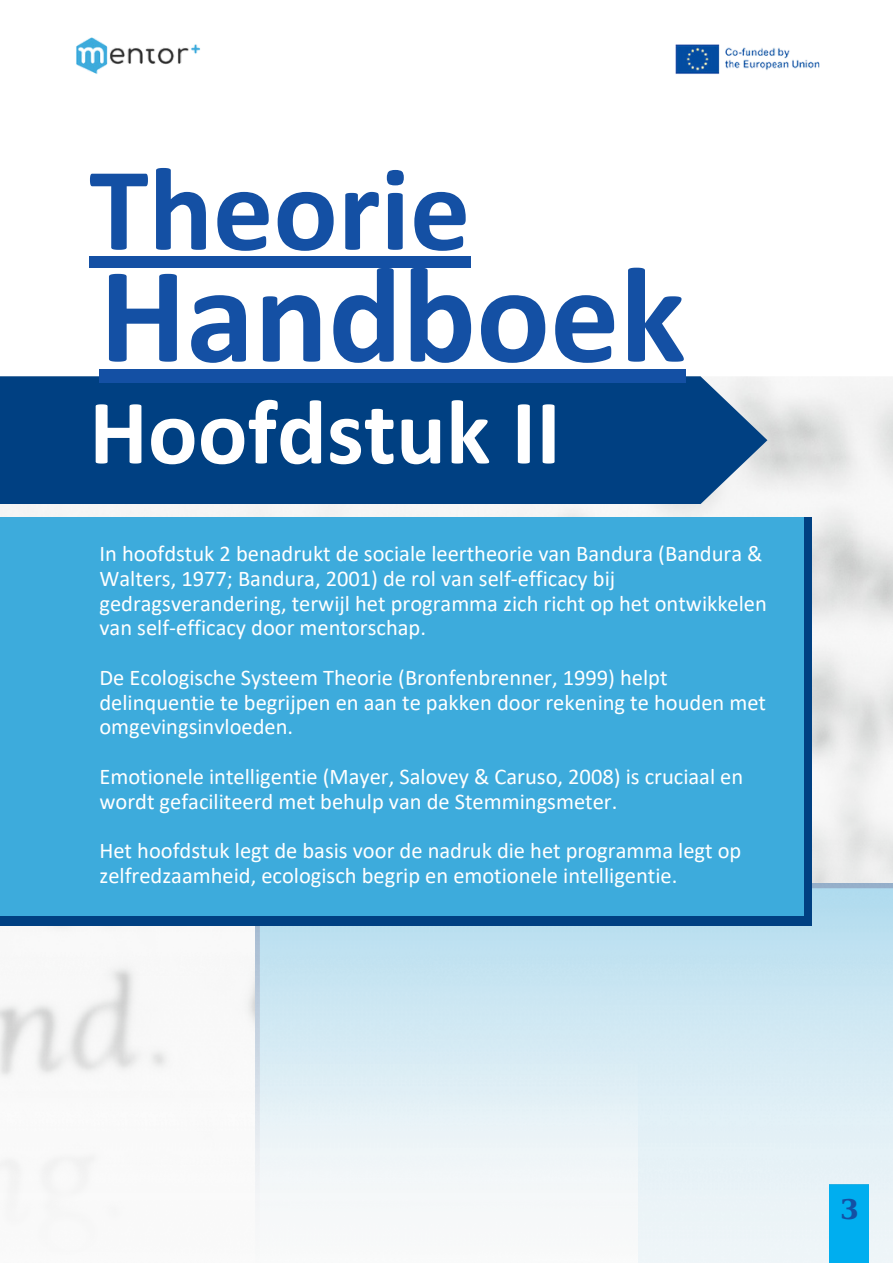
<style>
.page{position:relative;width:893px;height:1264px;background:#fff}
.page>*{position:absolute;margin:0;border:0;box-sizing:border-box;transform-origin:0 0}
.t1{font:700 137.7px "Calibri";color:#1450a4}
.t2{font:700 119.85px "Calibri";color:#1450a4}
.t3{font:700 92.85px "Calibri";color:#fff}
.t4{font:700 27px "DejaVu Serif";color:#1450a4}
.t5{font:22.5px/24.8px "Calibri";color:#fff}
</style>
<div class="page">
<img style="left:76px;top:37px;width:744px;height:37px">
<img style="left:0;top:504px;width:892px;height:758px">
<svg style="left:0;top:915px;width:811px;height:10px"></svg>
<div style="left:0;top:517px;width:803px;height:398px;background:#3dabdc"></div>
<div style="left:0;top:376px;width:767px;height:128px;background:#004082"></div>
<img style="left:0;top:1038px;width:637px;height:224px">
<div style="left:829px;top:1184px;width:39px;height:78px;background:#00aeef"></div>
<div style="left:89px;top:256px;width:381px;height:11px;background:#1450a4"></div>
<div style="left:99px;top:369px;width:586px;height:13px;background:#1450a4"></div>
<p class="t2" style="left:89px;top:159px;width:382px">Theorie</p>
<p class="t1" style="left:99px;top:258px;width:587px">Handboek</p>
<p class="t3" style="left:89px;top:393px;width:473px">Hoofdstuk II</p>
<p class="t5" style="left:99px;top:543px;width:669px">In hoofdstuk 2 benadrukt de sociale leertheorie van Bandura (Bandura &amp; Walters, 1977; Bandura, 2001) de rol van self-efficacy bij gedragsverandering, terwijl het programma zich richt op het ontwikkelen van self-efficacy door mentorschap.</p>
<p class="t5" style="left:99px;top:667px;width:668px">De Ecologische Systeem Theorie (Bronfenbrenner, 1999) helpt delinquentie te begrijpen en aan te pakken door rekening te houden met omgevingsinvloeden.</p>
<p class="t5" style="left:99px;top:765px;width:645px">Emotionele intelligentie (Mayer, Salovey &amp; Caruso, 2008) is cruciaal en wordt gefaciliteerd met behulp van de Stemmingsmeter.</p>
<p class="t5" style="left:99px;top:840px;width:643px">Het hoofdstuk legt de basis voor de nadruk die het programma legt op zelfredzaamheid, ecologisch begrip en emotionele intelligentie.</p>
<p class="t4" style="left:840px;top:1193px;width:20px">3</p>
</div>
